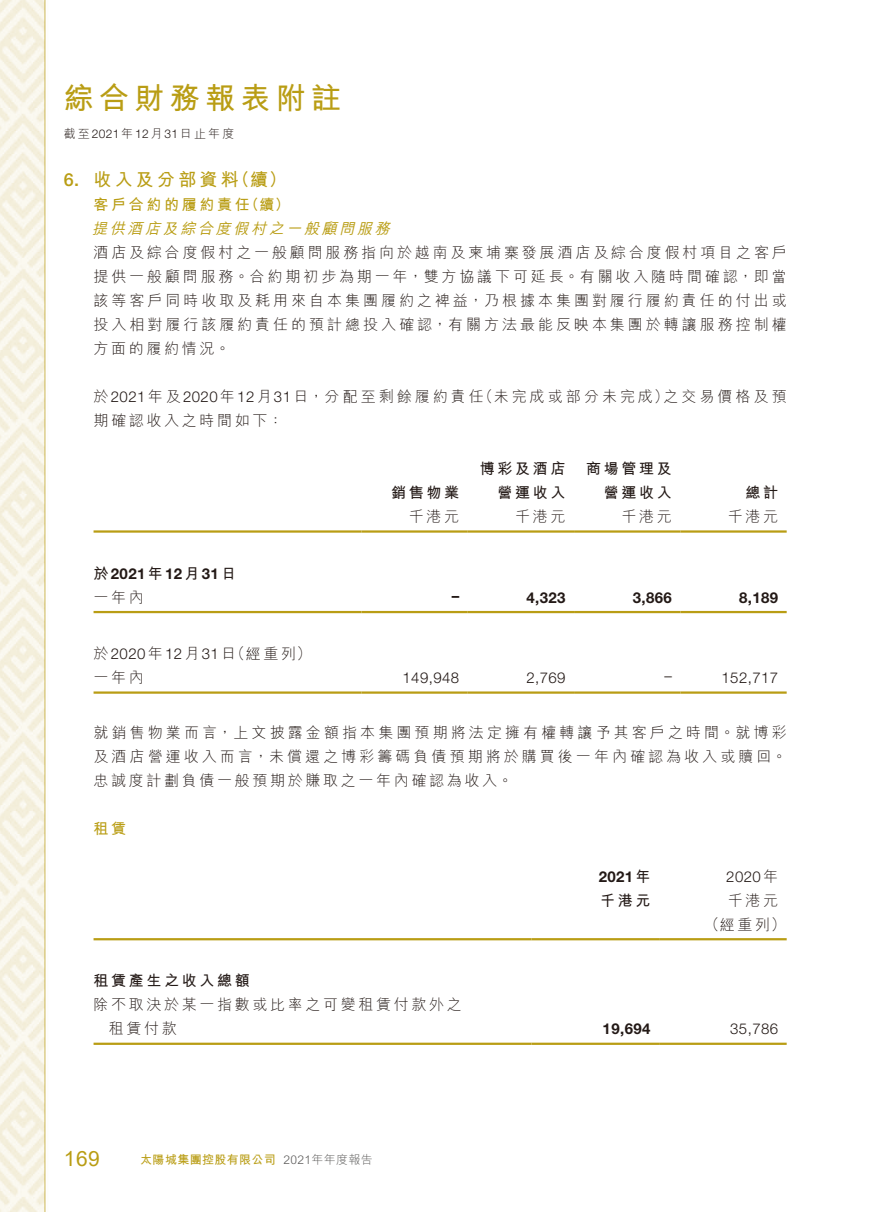
<style>
.page{position:relative;width:893px;height:1212px;background:#fff}
.page>*{position:absolute;margin:0;border:0;box-sizing:border-box;transform-origin:0 0}
.t1{font:700 30px "M Hei HK";letter-spacing:.18em;color:#b99d14}
.t2{font:21px "Arial";color:#b99d14}
.t3{font:700 18px "M Hei HK";letter-spacing:.18em;color:#b99d14}
.t4{font:500 18px "Helvetica Neue LT Std";color:#b99d14}
.t5{font:300 15px/24px "M Hei HK";letter-spacing:.18em;color:#231916;text-align:justify}
.t6{font:300 15px "Helvetica Neue LT Std";letter-spacing:.03em;color:#231916}
.t7{font:700 15px "Helvetica Neue LT Std";letter-spacing:.03em;color:#231916}
.t8{font:700 15px/24px "M Hei HK";letter-spacing:.18em;color:#231916;text-align:right}
.t9{font:300 15px "M Hei HK";letter-spacing:.2em;color:#231916}
.t10{font:italic 500 15px "M Hei HK";color:#b99d14}
.t11{font:700 15px "M Hei HK";letter-spacing:.18em;color:#b99d14}
.t12{font:300 12px "M Hei HK";letter-spacing:.18em;color:#231916}
.t13{font:700 12px "M Hei HK";letter-spacing:.03em;color:#b99d14}
.t14{font:300 12px "M Hei HK";letter-spacing:.03em;color:#595857}
.s1{font-family:"Helvetica Neue LT Std"}
.s2{font-family:"M Hei HK"}
</style>
<div class="page">
<img style="left:0;top:0;width:787px;height:1212px">
<hr style="left:94px;top:530px;width:267px;height:3px;background:#b99d14">
<hr style="left:361px;top:530px;width:107px;height:3px;background:#b99d14">
<hr style="left:468px;top:530px;width:106px;height:3px;background:#b99d14">
<hr style="left:574px;top:530px;width:106px;height:3px;background:#b99d14">
<hr style="left:680px;top:530px;width:107px;height:3px;background:#b99d14">
<hr style="left:94px;top:611px;width:267px;height:2px;background:#b99d14">
<hr style="left:361px;top:611px;width:107px;height:2px;background:#b99d14">
<hr style="left:468px;top:611px;width:106px;height:2px;background:#b99d14">
<hr style="left:574px;top:611px;width:106px;height:2px;background:#b99d14">
<hr style="left:680px;top:611px;width:107px;height:2px;background:#b99d14">
<hr style="left:94px;top:691px;width:267px;height:3px;background:#b99d14">
<hr style="left:361px;top:691px;width:107px;height:3px;background:#b99d14">
<hr style="left:468px;top:691px;width:106px;height:3px;background:#b99d14">
<hr style="left:574px;top:691px;width:106px;height:3px;background:#b99d14">
<hr style="left:680px;top:691px;width:107px;height:3px;background:#b99d14">
<hr style="left:94px;top:938px;width:437px;height:2px;background:#b99d14">
<hr style="left:531px;top:938px;width:128px;height:2px;background:#b99d14">
<hr style="left:659px;top:938px;width:128px;height:2px;background:#b99d14">
<hr style="left:94px;top:1042px;width:437px;height:3px;background:#b99d14">
<hr style="left:531px;top:1042px;width:128px;height:3px;background:#b99d14">
<hr style="left:659px;top:1042px;width:128px;height:3px;background:#b99d14">
<h1 class="t1" style="left:64px;top:77px;width:279px">綜合財務報表附註</h1>
<p class="t12" style="left:64px;top:127px;width:172px">截至<span class="s1">2021</span>年<span class="s1">12</span>月<span class="s1">31</span>日止年度</p>
<p class="t4" style="left:64px;top:169px;width:17px">6.</p>
<p class="t3" style="left:94px;top:166px;width:147px">收入及分部資料</p>
<p class="t3" style="left:232px;top:166px;width:57px">（續(</p>
<p class="t11" style="left:94px;top:194px;width:158px">客戶合約的履約責任</p>
<p class="t10" style="left:92px;top:218px;width:304px">提供酒店及綜合度假村之一般顧問服務</p>
<p class="t5" style="left:94px;top:240px;width:695px">酒店及綜合度假村之一般顧問服務指向於越南及柬埔寨發展酒店及綜合度假村項目之客戶提供一般顧問服務。合約期初步為期一年，雙方協議下可延長。有關收入隨時間確認，即當該等客戶同時收取及耗用來自本集團履約之裨益，乃根據本集團對履行履約責任的付出或投入相對履行該履約責任的預計總投入確認，有關方法最能反映本集團於轉讓服務控制權方面的履約情況。</p>
<p class="t9" style="left:663px;top:389px;width:125px">之交易價格及預</p>
<p class="t11" style="left:244px;top:194px;width:47px">（續(</p>
<p class="t9" style="left:478px;top:389px;width:192px">（未完成或部分未完成）</p>
<p class="t5" style="left:94px;top:384px;width:392px">於<span class="s1">2021</span>年及<span class="s1">2020</span>年<span class="s1">12</span>月<span class="s1">31</span>日，分配至剩餘履約責任期確認收入之時間如下：</p>
<p class="t8" style="left:391px;top:479px;width:70px">銷售物業</p>
<p class="t5" style="left:409px;top:504px;width:52px">千港元</p>
<p class="t8" style="left:480px;top:455px;width:87px">博彩及酒店營運收入</p>
<p class="t8" style="left:586px;top:455px;width:87px">商場管理及</p>
<p class="t8" style="left:604px;top:479px;width:70px">營運收入</p>
<p class="t5" style="left:515px;top:504px;width:52px">千港元</p>
<p class="t5" style="left:622px;top:504px;width:52px">千港元</p>
<p class="t8" style="left:745px;top:479px;width:34px">總計</p>
<p class="t5" style="left:728px;top:504px;width:52px">千港元</p>
<p class="t7" style="left:94px;top:564px;width:144px"><span class="s2">於</span>2021<span class="s2">年</span>12<span class="s2">月</span>31<span class="s2">日</span></p>
<p class="t5" style="left:94px;top:585px;width:52px">一年內</p>
<p class="t5" style="left:230px;top:641px;width:83px">（經重列(</p>
<p class="t6" style="left:94px;top:645px;width:144px"><span class="s2">於</span>2020<span class="s2">年</span>12<span class="s2">月</span>31<span class="s2">日</span></p>
<p class="t5" style="left:94px;top:665px;width:52px">一年內</p>
<p class="t7" style="left:452px;top:586px;width:9px">–</p>
<p class="t6" style="left:403px;top:669px;width:58px">149,948</p>
<p class="t7" style="left:526px;top:588px;width:41px">4,323</p>
<p class="t6" style="left:526px;top:669px;width:41px">2,769</p>
<p class="t7" style="left:633px;top:588px;width:41px">3,866</p>
<p class="t6" style="left:664px;top:666px;width:9px">–</p>
<p class="t7" style="left:739px;top:588px;width:41px">8,189</p>
<p class="t6" style="left:721px;top:669px;width:58px">152,717</p>
<p class="t5" style="left:94px;top:720px;width:695px">就銷售物業而言，上文披露金額指本集團預期將法定擁有權轉讓予其客戶之時間。就博彩及酒店營運收入而言，未償還之博彩籌碼負債預期將於購買後一年內確認為收入或贖回。忠誠度計劃負債一般預期於賺取之一年內確認為收入。</p>
<p class="t11" style="left:94px;top:817px;width:34px">租賃</p>
<p class="t6" style="left:726px;top:867px;width:53px">2020 <span class="s2">年</span></p>
<p class="t7" style="left:599px;top:867px;width:53px">2021<span class="s2">年</span></p>
<p class="t8" style="left:94px;top:968px;width:158px">租賃產生之收入總額</p>
<p class="t5" style="left:94px;top:993px;width:370px">除不取決於某一指數或比率之可變租賃付款外之</p>
<p class="t5" style="left:109px;top:1017px;width:70px">租賃付款</p>
<p class="t8" style="left:600px;top:887px;width:52px">千港元</p>
<p class="t7" style="left:603px;top:1020px;width:49px">19,694</p>
<p class="t5" style="left:728px;top:888px;width:52px">千港元</p>
<p class="t5" style="left:704px;top:912px;width:83px">（經重列(</p>
<p class="t6" style="left:730px;top:1020px;width:49px">35,786</p>
<h2 class="t2" style="left:64px;top:1144px;width:38px">169</h2>
<p class="t13" style="left:140px;top:1150px;width:137px">太陽城集團控股有限公司</p>
<p class="t14" style="left:283px;top:1153px;width:91px">2021年年度報告</p>
</div>
